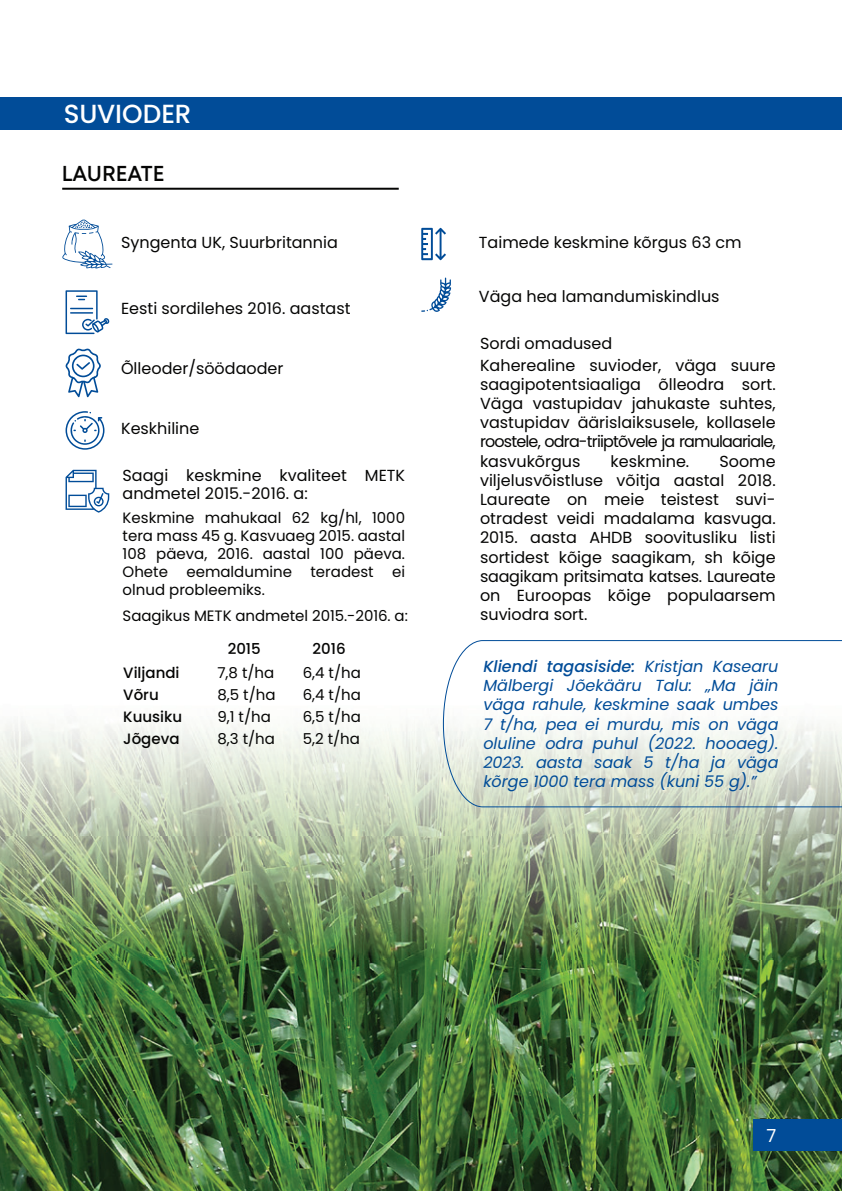
<style>
.page{position:relative;width:842px;height:1191px;background:#fff}
.page>*{position:absolute;margin:0;border:0;box-sizing:border-box;transform-origin:0 0}
.t1{font:500 26.2px "Poppins";letter-spacing:-.01em;color:#fff}
.t2{font:600 21px "Mont";color:#050504}
.t3{font:18px "Poppins";color:#fff}
.t4{font:16px/19.2px "Poppins";color:#050504;text-align:justify}
.t5{font:italic 16px/19.2px "Poppins";color:#014c98;text-align:justify}
.t6{font:15px/22px "Poppins";color:#050504;text-align:justify}
.t7{font:500 15px/22px "Poppins";color:#050504}
.s1{font-weight:500}
</style>
<div class="page">
<img style="left:0;top:959px;width:842px;height:232px">
<div style="left:753px;top:1118px;width:89px;height:32px;background:#014c98"></div>
<img style="left:0;top:720px;width:842px;height:239px">
<div style="left:0;top:97px;width:842px;height:33px;background:#014c98"></div>
<svg style="left:66px;top:411px;width:38px;height:39px"></svg>
<svg style="left:421px;top:228px;width:25px;height:32px"></svg>
<svg style="left:421px;top:277px;width:30px;height:35px"></svg>
<svg style="left:66px;top:470px;width:43px;height:42px"></svg>
<svg style="left:62px;top:219px;width:50px;height:49px"></svg>
<svg style="left:66px;top:290px;width:43px;height:44px"></svg>
<svg style="left:65px;top:348px;width:36px;height:49px"></svg>
<svg style="left:442px;top:640px;width:400px;height:168px"></svg>
<hr style="left:62px;top:188px;width:337px;height:2px;background:#050504">
<h1 class="t1" style="left:64px;top:98px;width:129px">SUVIODER</h1>
<h2 class="t2" style="left:62px;top:163px;width:104px">LAUREATE</h2>
<p class="t4" style="left:121px;top:233px;width:218px">Syngenta UK, Suurbritannia</p>
<p class="t4" style="left:121px;top:298px;width:231px">Eesti sordilehes 2016. aastast</p>
<p class="t4" style="left:121px;top:359px;width:164px">Õlleoder/söödaoder</p>
<p class="t4" style="left:121px;top:418px;width:80px">Keskhiline</p>
<p class="t4" style="left:123px;top:466px;width:284px;line-height:18px">Saagi keskmine kvaliteet METK andmetel 2015.-2016. a:</p>
<p class="t6" style="left:123px;top:509px;width:284px;line-height:18px">Keskmine mahukaal 62 kg/hl, 1000 tera mass 45 g. Kasvuaeg 2015. aastal 108 päeva, 2016. aastal 100 päeva.<br>Ohete eemaldumine teradest ei olnud probleemiks.</p>
<p class="t6" style="left:123px;top:605px;width:287px">Saagikus METK andmetel 2015.-2016. a:</p>
<p class="t7" style="left:228px;top:637px;width:35px">2015</p>
<p class="t7" style="left:123px;top:661px;width:60px">Viljandi<br>Võru<br>Kuusiku<br>Jõgeva</p>
<p class="t6" style="left:217px;top:661px;width:60px;text-align:left">7,8 t/ha<br>8,5 t/ha<br>9,1 t/ha<br>8,3 t/ha</p>
<p class="t6" style="left:303px;top:661px;width:60px">6,4 t/ha 6,4 t/ha 6,5 t/ha 5,2 t/ha</p>
<p class="t7" style="left:313px;top:637px;width:35px">2016</p>
<p class="t4" style="left:479px;top:233px;width:264px">Taimede keskmine kõrgus 63 cm</p>
<p class="t4" style="left:479px;top:287px;width:242px">Väga hea lamandumiskindlus</p>
<p class="t4" style="left:480px;top:333px;width:134px">Sordi omadused</p>
<p class="t4" style="left:480px;top:355px;width:297px">Kaherealine suvioder, väga suure saagipotentsiaaliga õlleodra sort.<br>Väga vastupidav jahukaste suhtes, vastupidav äärislaiksusele, kollasele roostele, odra-triiptõvele ja ramulaariale, kasvukõrgus</p>
<p class="t4" style="left:611px;top:451px;width:80px">keskmine.</p>
<p class="t4" style="left:480px;top:451px;width:297px;text-indent:239px">Soome viljelusvõistluse võitja aastal 2018.<br>Laureate on meie teistest suvi&shy;otradest veidi madalama kasvuga.<br>2015. aasta AHDB soovitusliku listi sortidest kõige saagikam, sh kõige saagikam pritsimata katses. Laureate on Euroopas kõige populaarsem suviodra sort.</p>
<p class="t5" style="left:483px;top:657px;width:297px"><span class="s1">Kliendi tagasiside:</span> Kristjan Kasearu Mälbergi Jõekääru Talu: „Ma jäin väga rahule, keskmine saak umbes 7 t/ha, pea ei murdu, mis on väga oluline odra puhul (2022. hooaeg).<br>2023. aasta saak 5 t/ha ja väga kõrge 1000 tera mass (kuni 55 g).”</p>
<p class="t3" style="left:766px;top:1124px;width:11px">7</p>
</div>
